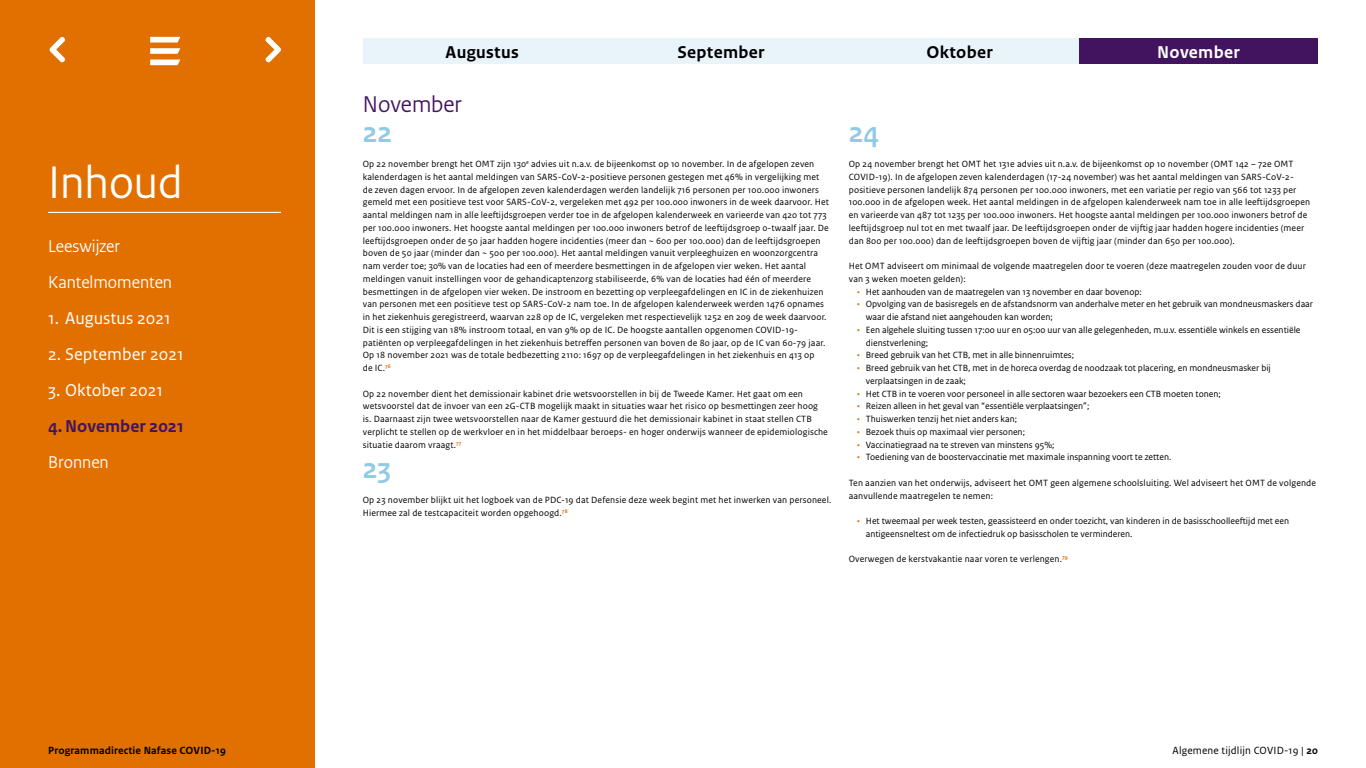
<style>
.page{position:relative;width:1366px;height:768px;background:#fff}
.page>*{position:absolute;margin:0;border:0;box-sizing:border-box;transform-origin:0 0}
.Kop_1{font:48px "Rijksoverheid Sans Heading";color:#fff}
.Dag{font:700 30px "Rijksoverheid Sans Heading";color:#8fcae7}
.Maand{font:24px "Rijksoverheid Sans Heading";color:#42145f}
.Kop_2_genummerd-1a{font:18px "Rijksoverheid Sans Text";color:#fff}
.Kop_2{font:18px "Rijksoverheid Sans Heading";color:#fff}
.Maand_Zwart{font:700 18px "Rijksoverheid Sans Text";letter-spacing:.015em;color:#000}
.Kop_2_genummerd-1{font:700 18px "Rijksoverheid Sans Text";color:#42145f}
.Maand_Wit{font:700 18px "Rijksoverheid Sans Text";letter-spacing:.015em;color:#fff}
.t1{font:700 11px "Rijksoverheid Sans Text";letter-spacing:.015em;color:#000}
.t2{font:11px "Rijksoverheid Sans Text";letter-spacing:.015em;color:#000}
.Plat{font:9.5px/12.8px "Rijksoverheid Sans Text";letter-spacing:.015em;color:#000}
.s1{color:#e17000}
.s2{font-weight:700}
</style>
<div class="page">
<div style="left:0;top:0;width:315px;height:768px;background:#e17000"></div>
<hr style="left:48px;top:212px;width:233px;height:1px;background:#fff">
<svg style="left:150px;top:37px;width:30px;height:17px"></svg>
<svg style="left:150px;top:60px;width:30px;height:5px"></svg>
<svg style="left:49px;top:36px;width:16px;height:27px"></svg>
<svg style="left:265px;top:36px;width:16px;height:27px"></svg>
<div style="left:363px;top:38px;width:239px;height:26px;background:#e9f4fa"></div>
<div style="left:602px;top:38px;width:238px;height:26px;background:#e9f4fa"></div>
<div style="left:840px;top:38px;width:239px;height:26px;background:#e9f4fa"></div>
<div style="left:1079px;top:38px;width:239px;height:26px;background:#42145f"></div>
<h1 class="Kop_1" style="left:48px;top:154px;width:136px">Inhoud</h1>
<h2 class="Kop_2" style="left:48px;top:236px;width:73px">Leeswijzer</h2>
<h2 class="Kop_2" style="left:48px;top:272px;width:125px">Kantelmomenten</h2>
<h2 class="Kop_2_genummerd-1a" style="left:48px;top:308px;width:124px">1. Augustus 2021</h2>
<h2 class="Kop_2_genummerd-1a" style="left:48px;top:344px;width:137px">2. September 2021</h2>
<h2 class="Kop_2_genummerd-1a" style="left:48px;top:380px;width:116px">3. Oktober 2021</h2>
<h2 class="Kop_2_genummerd-1" style="left:48px;top:416px;width:137px">4. November 2021</h2>
<h2 class="Kop_2" style="left:48px;top:452px;width:62px">Bronnen</h2>
<p class="Maand_Zwart" style="left:446px;top:42px;width:75px">Augustus</p>
<p class="Maand_Zwart" style="left:678px;top:42px;width:88px">September</p>
<p class="Maand_Zwart" style="left:927px;top:42px;width:68px">Oktober</p>
<p class="Maand_Wit" style="left:1157px;top:42px;width:84px">November</p>
<h1 class="Maand" style="left:363px;top:90px;width:101px">November</h1>
<h2 class="Dag" style="left:363px;top:115px;width:31px">22</h2>
<p class="Plat" style="left:363px;top:158px;width:468px">Op 22 november brengt het OMT zijn 130<sup>e</sup> advies uit n.a.v. de bijeenkomst op 10 november. In de afgelopen zeven kalenderdagen is het aantal meldingen van SARS-CoV-2-positieve personen gestegen met 46% in vergelijking met de zeven dagen ervoor. In de afgelopen zeven kalenderdagen werden landelijk 716 personen per 100.000 inwoners gemeld met een positieve test voor SARS-CoV-2, vergeleken met 492 per 100.000 inwoners in de week daarvoor. Het aantal meldingen nam in alle leeftijdsgroepen verder toe in de afgelopen kalenderweek en varieerde van 420 tot 773 per 100.000 inwoners. Het hoogste aantal meldingen per 100.000 inwoners betrof de leeftijdsgroep 0-twaalf jaar. De leeftijdsgroepen onder de 50 jaar hadden hogere incidenties (meer dan ~ 600 per 100.000) dan de leeftijdsgroepen boven de 50 jaar (minder dan ~ 500 per 100.000). Het aantal meldingen vanuit verpleeghuizen en woonzorgcentra nam verder toe; 30% van de locaties had een of meerdere besmettingen in de afgelopen vier weken. Het aantal meldingen vanuit instellingen voor de gehandicaptenzorg stabiliseerde, 6% van de locaties had één of meerdere besmettingen in de afgelopen vier weken. De instroom en bezetting op verpleegafdelingen en IC in de ziekenhuizen van personen met een positieve test op SARS-CoV-2 nam toe. In de afgelopen kalenderweek werden 1476 opnames in het ziekenhuis geregistreerd, waarvan 228 op de IC, vergeleken met respectievelijk 1252 en 209 de week daarvoor.<br>Dit is een stijging van 18% instroom totaal, en van 9% op de IC. De hoogste aantallen opgenomen COVID-19- patiënten op verpleegafdelingen in het ziekenhuis betreffen personen van boven de 80 jaar, op de IC van 60-79 jaar.<br>Op 18 november 2021 was de totale bedbezetting 2110: 1697 op de verpleegafdelingen in het ziekenhuis en 413 op<br>de IC.<sup>76</sup></p>
<p class="Plat" style="left:363px;top:387px;width:467px">Op 22 november dient het demissionair kabinet drie wetsvoorstellen in bij de Tweede Kamer. Het gaat om een wetsvoorstel dat de invoer van een 2G-CTB mogelijk maakt in situaties waar het risico op besmettingen zeer hoog is. Daarnaast zijn twee wetsvoorstellen naar de Kamer gestuurd die het demissionair kabinet in staat stellen CTB verplicht te stellen op de werkvloer en in het middelbaar beroeps- en hoger onderwijs wanneer de epidemiologische situatie daarom vraagt.<sup>77</sup></p>
<h2 class="Dag" style="left:363px;top:451px;width:30px">23</h2>
<p class="Plat" style="left:363px;top:494px;width:470px">Op 23 november blijkt uit het logboek van de PDC-19 dat Defensie deze week begint met het inwerken van personeel.<br>Hiermee zal de testcapaciteit worden opgehoogd.<sup>78</sup></p>
<h2 class="Dag" style="left:849px;top:115px;width:32px">24</h2>
<p class="Plat" style="left:849px;top:158px;width:463px">Op 24 november brengt het OMT het 131e advies uit n.a.v. de bijeenkomst op 10 november (OMT 142 – 72e OMT COVID-19). In de afgelopen zeven kalenderdagen (17-24 november) was het aantal meldingen van SARS-CoV-2- positieve personen landelijk 874 personen per 100.000 inwoners, met een variatie per regio van 566 tot 1233 per 100.000 in de afgelopen week. Het aantal meldingen in de afgelopen kalenderweek nam toe in alle leeftijdsgroepen en varieerde van 487 tot 1235 per 100.000 inwoners. Het hoogste aantal meldingen per 100.000 inwoners betrof de leeftijdsgroep nul tot en met twaalf jaar. De leeftijdsgroepen onder de vijftig jaar hadden hogere incidenties (meer dan 800 per 100.000) dan de leeftijdsgroepen boven de vijftig jaar (minder dan 650 per 100.000).</p>
<p class="Plat" style="left:849px;top:260px;width:459px">Het OMT adviseert om minimaal de volgende maatregelen door te voeren (deze maatregelen zouden voor de duur van 3 weken moeten gelden):</p>
<p class="Plat" style="left:857px;top:285px;width:286px"><span class="s1">•</span> Het aanhouden van de maatregelen van 13 november en daar bovenop:</p>
<p class="Plat" style="left:866px;top:298px;width:449px;text-indent:-9px"><span class="s1">•</span> Opvolging van de basisregels en de afstandsnorm van anderhalve meter en het gebruik van mondneusmaskers daar waar die afstand niet aangehouden kan worden;</p>
<p class="Plat" style="left:866px;top:324px;width:436px;text-indent:-9px"><span class="s1">•</span> Een algehele sluiting tussen 17:00 uur en 05:00 uur van alle gelegenheden, m.u.v. essentiële winkels en essentiële dienstverlening;</p>
<p class="Plat" style="left:857px;top:349px;width:218px"><span class="s1">•</span> Breed gebruik van het CTB, met in alle binnenruimtes;</p>
<p class="Plat" style="left:866px;top:362px;width:407px;text-indent:-9px"><span class="s1">•</span> Breed gebruik van het CTB, met in de horeca overdag de noodzaak tot placering, en mondneusmasker bij verplaatsingen in de zaak;</p>
<p class="Plat" style="left:857px;top:387px;width:365px"><span class="s1">•</span> Het CTB in te voeren voor personeel in alle sectoren waar bezoekers een CTB moeten tonen;</p>
<p class="Plat" style="left:857px;top:400px;width:234px"><span class="s1">•</span> Reizen alleen in het geval van “essentiële verplaatsingen”;</p>
<p class="Plat" style="left:857px;top:413px;width:161px"><span class="s1">•</span> Thuiswerken tenzij het niet anders kan;</p>
<p class="Plat" style="left:857px;top:426px;width:169px"><span class="s1">•</span> Bezoek thuis op maximaal vier personen;</p>
<p class="Plat" style="left:857px;top:438px;width:199px"><span class="s1">•</span> Vaccinatiegraad na te streven van minstens 95%;</p>
<p class="Plat" style="left:857px;top:451px;width:316px"><span class="s1">•</span> Toediening van de boostervaccinatie met maximale inspanning voort te zetten.</p>
<p class="Plat" style="left:849px;top:477px;width:469px">Ten aanzien van het onderwijs, adviseert het OMT geen algemene schoolsluiting. Wel adviseert het OMT de volgende aanvullende maatregelen te nemen:</p>
<p class="Plat" style="left:866px;top:515px;width:425px;text-indent:-9px"><span class="s1">•</span> Het tweemaal per week testen, geassisteerd en onder toezicht, van kinderen in de basisschoolleeftijd met een antigeensneltest om de infectiedruk op basisscholen te verminderen.</p>
<p class="Plat" style="left:849px;top:553px;width:221px">Overwegen de kerstvakantie naar voren te verlengen.<sup>79</sup></p>
<p class="t1" style="left:48px;top:744px;width:179px">Programmadirectie Nafase COVID-19</p>
<p class="t2" style="left:1173px;top:744px;width:147px">Algemene tijdlijn COVID-19 | <span class="s2">20</span></p>
</div>
